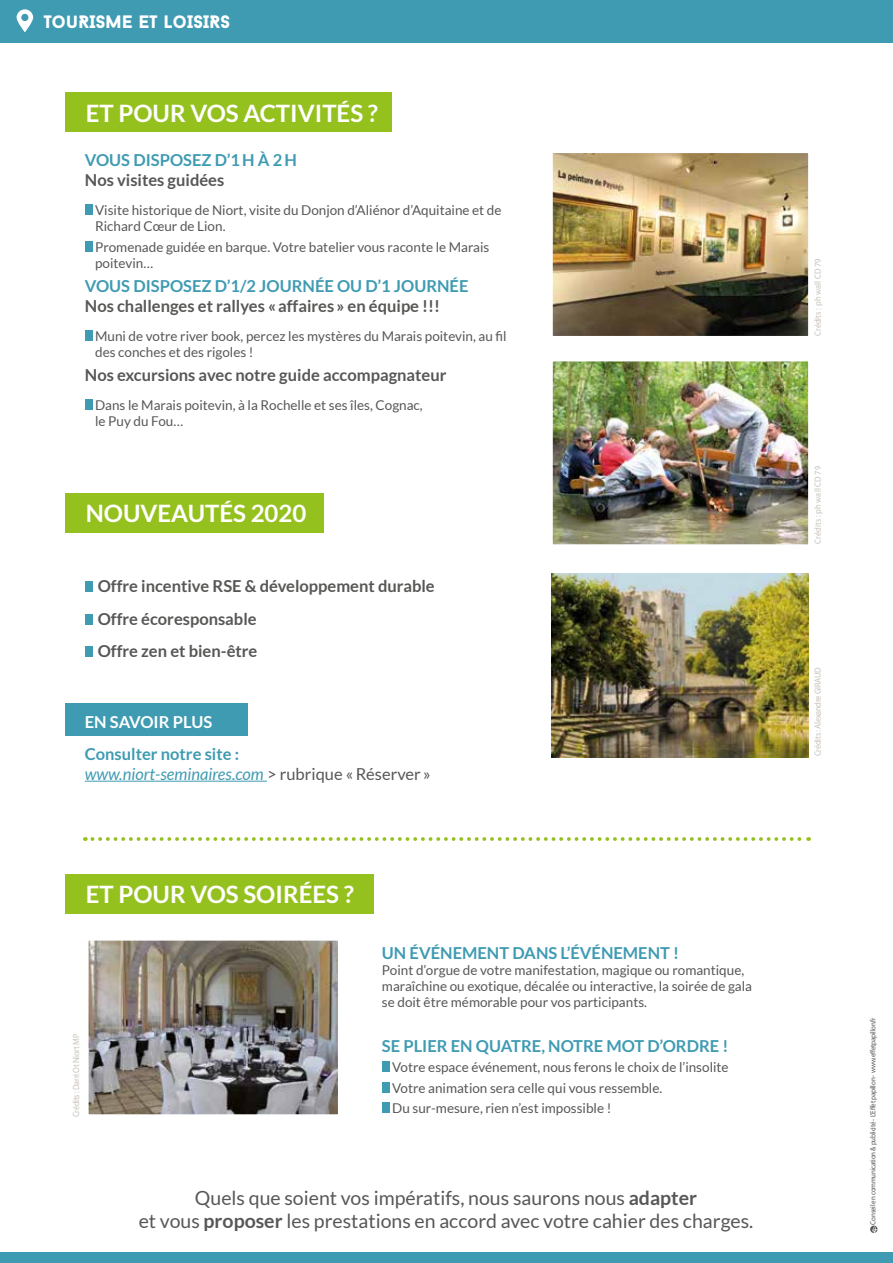
<style>
.page{position:relative;width:893px;height:1263px;background:#fff}
.page>*{position:absolute;margin:0;border:0;box-sizing:border-box;transform-origin:0 0}
.t1{font:700 24px "Lato";color:#fff}
.t2{font:19.5px/23.4px "Lato";color:#575756;text-align:center}
.t3{font:900 18px "Baron Neue";color:#fff}
.t4{font:700 16.5px/32.5px "Lato";color:#575756}
.t5{font:700 16.5px "Lato";color:#3f9bb2}
.t6{font:italic 16.5px/19.8px "Lato";color:#3f9bb2}
.t7{font:700 16.5px "Lato";color:#fff}
.t8{font:13.5px/16.2px "Lato";color:#575756}
.t9{font:9px "Myriad Pro";letter-spacing:-.025em;color:#c8c2bb;scale:.93 1}
.t10{font:9px "Myriad Pro";color:#c8c2bb;scale:.93 1}
.t11{font:7.5px "Myriad Pro";letter-spacing:-.03em;color:#575756;scale:.93 1}
.s1{font-weight:700;font-style:normal}
.s2{font-style:normal;color:#575756}
.s3{font-weight:700}
</style>
<div class="page">
<svg style="left:92px;top:837px;width:717px;height:4px"></svg>
<div style="left:66px;top:874px;width:308px;height:39px;background:#95c11f"></div>
<div style="left:382px;top:1061px;width:8px;height:11px;background:#3f9bb2"></div>
<div style="left:382px;top:1082px;width:8px;height:11px;background:#3f9bb2"></div>
<div style="left:382px;top:1102px;width:8px;height:11px;background:#3f9bb2"></div>
<img style="left:90px;top:942px;width:247px;height:171px">
<div style="left:83px;top:935px;width:261px;height:185px;border:6px solid #fff"></div>
<svg style="left:870px;top:1225px;width:7px;height:8px"></svg>
<div style="left:0;top:0;width:893px;height:42px;background:#3f9bb2"></div>
<svg style="left:17px;top:9px;width:16px;height:23px"></svg>
<div style="left:66px;top:92px;width:326px;height:40px;background:#95c11f"></div>
<div style="left:66px;top:493px;width:258px;height:40px;background:#95c11f"></div>
<div style="left:85px;top:204px;width:8px;height:11px;background:#3f9bb2"></div>
<div style="left:85px;top:241px;width:8px;height:11px;background:#3f9bb2"></div>
<div style="left:85px;top:330px;width:8px;height:11px;background:#3f9bb2"></div>
<div style="left:85px;top:399px;width:8px;height:11px;background:#3f9bb2"></div>
<img style="left:552px;top:361px;width:257px;height:184px">
<img style="left:551px;top:574px;width:257px;height:183px">
<img style="left:552px;top:153px;width:257px;height:183px">
<div style="left:65px;top:703px;width:183px;height:33px;background:#3f9bb2"></div>
<hr style="left:85px;top:781px;width:182px;height:1px;background:#3f9bb2">
<div style="left:0;top:1252px;width:893px;height:11px;background:#3f9bb2"></div>
<div style="left:85px;top:581px;width:8px;height:11px;background:#3f9bb2"></div>
<div style="left:85px;top:614px;width:8px;height:11px;background:#3f9bb2"></div>
<div style="left:85px;top:647px;width:8px;height:10px;background:#3f9bb2"></div>
<h3 class="t3" style="left:44px;top:10px;width:188px">TOURISME ET LOISIRS</h3>
<h1 class="t1" style="left:86px;top:99px;width:294px">ET POUR VOS ACTIVITÉS ?</h1>
<p class="t5" style="left:85px;top:151px;width:214px">VOUS DISPOSEZ D’1H À 2H</p>
<p class="t4" style="left:85px;top:164px;width:141px">Nos visites guidées</p>
<p class="t8" style="left:95px;top:202px;width:408px">Visite historique de Niort, visite du Donjon d’Aliénor d’Aquitaine et de<br>Richard Cœur de Lion.</p>
<p class="t8" style="left:95px;top:239px;width:396px">Promenade guidée en barque. Votre batelier vous raconte le Marais poitevin…</p>
<p class="t5" style="left:85px;top:277px;width:385px">VOUS DISPOSEZ D’1/2 JOURNÉE OU D’1 JOURNÉE</p>
<p class="t4" style="left:85px;top:289px;width:357px">Nos challenges et rallyes «affaires » en équipe !!!</p>
<p class="t8" style="left:95px;top:328px;width:413px">Muni de votre river book, percez les mystères du Marais poitevin, au fil des conches et des rigoles !</p>
<p class="t4" style="left:85px;top:358px;width:363px">Nos excursions avec notre guide accompagnateur</p>
<p class="t8" style="left:95px;top:397px;width:329px">Dans le Marais poitevin, à la Rochelle et ses îles, Cognac, le Puy du Fou…</p>
<h1 class="t1" style="left:86px;top:500px;width:222px">NOUVEAUTÉS 2020</h1>
<p class="t4" style="left:98px;top:570px;width:338px">Offre incentive RSE &amp; développement durable<br>Offre écoresponsable<br>Offre zen et bien-être</p>
<p class="t7" style="left:85px;top:712px;width:129px">EN SAVOIR PLUS</p>
<p class="t6" style="left:85px;top:745px;width:347px"><span class="s1">Consulter notre site :<br></span>www.niort-seminaires.com <span class="s2">&gt; rubrique «Réserver »</span></p>
<h1 class="t1" style="left:86px;top:881px;width:270px">ET POUR VOS SOIRÉES ?</h1>
<p class="t9" style="left:70px;top:1117px;width:91px;rotate:-90deg">Crédits : Darri Ot Niort MP</p>
<p class="t5" style="left:382px;top:943px;width:299px">UN ÉVÉNEMENT DANS L’ÉVÉNEMENT !</p>
<p class="t8" style="left:382px;top:962px;width:372px">Point d’orgue de votre manifestation, magique ou romantique, maraîchine ou exotique, décalée ou interactive, la soirée de gala se doit être mémorable pour vos participants.</p>
<p class="t5" style="left:382px;top:1036px;width:348px">SE PLIER EN QUATRE, NOTRE MOT D’ORDRE !</p>
<p class="t8" style="left:392px;top:1057px;width:338px;line-height:20.4px">Votre espace événement, nous ferons le choix de l’insolite<br>Votre animation sera celle qui vous ressemble.<br>Du sur-mesure, rien n’est impossible !</p>
<h2 class="t2" style="left:139px;top:1186px;width:616px">Quels que soient vos impératifs, nous saurons nous <span class="s3">adapter<br></span>et vous <span class="s3">proposer</span> les prestations en accord avec votre cahier des charges.</h2>
<p class="t10" style="left:812px;top:336px;width:85px;rotate:-90deg">Crédits : ph wall CD 79</p>
<p class="t10" style="left:812px;top:543px;width:85px;rotate:-90deg">Crédits : ph wall CD 79</p>
<p class="t9" style="left:812px;top:756px;width:97px;rotate:-90deg">Crédits : Alexandre GIRAUD</p>
<p class="t11" style="left:868px;top:1224px;width:224px;rotate:-90deg">Conseil en communication &amp; publicité - L’Effet papillon - www.effetpapillon.fr</p>
</div>
